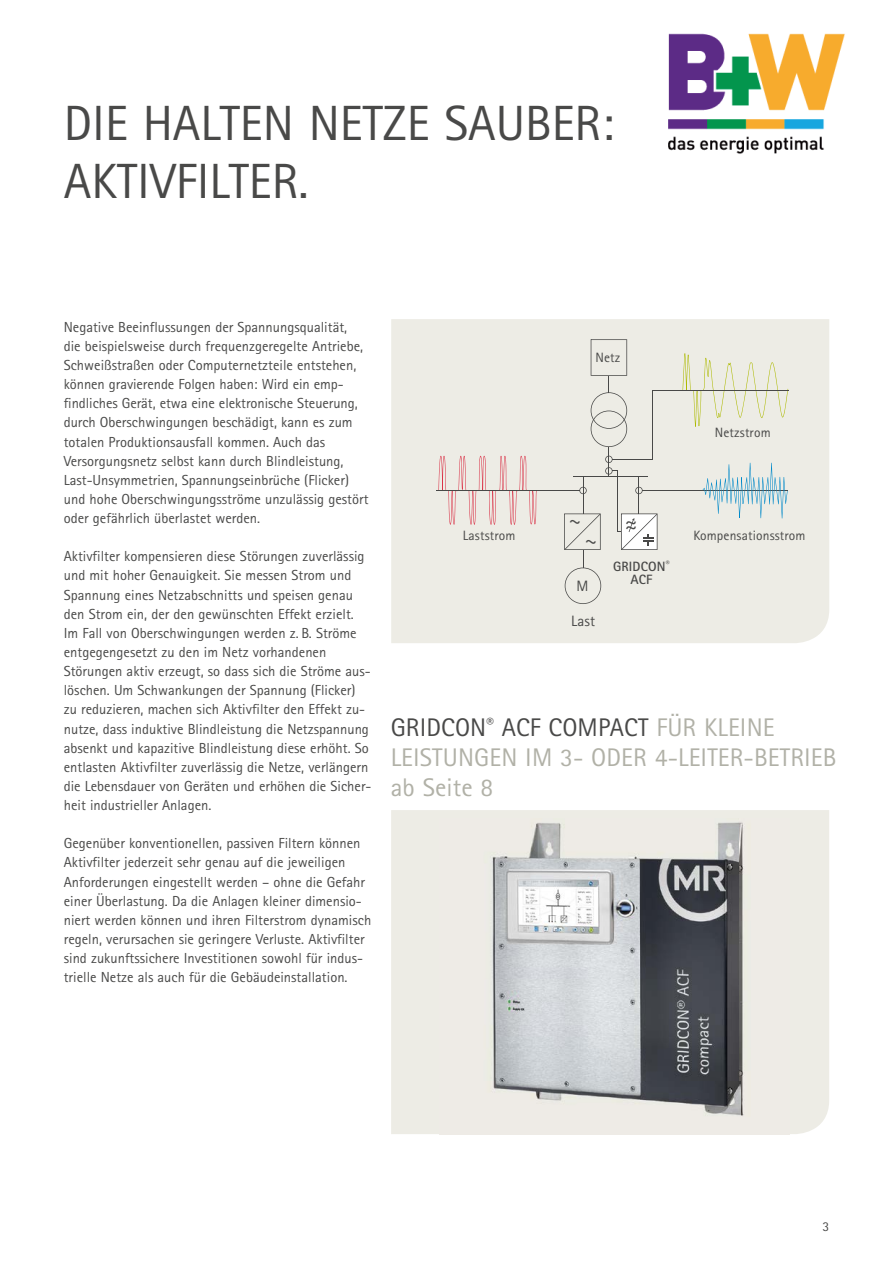
<style>
.page{position:relative;width:893px;height:1263px;background:#fff}
.page>*{position:absolute;margin:0;border:0;box-sizing:border-box;transform-origin:0 0}
.t1{font:49.5px/57.4px "Rotis Sans Serif";color:#494948}
.t2{font:25.5px/30px "Rotis Sans Serif";letter-spacing:.005em;color:#b1b1a7}
.t3{font:18px "Lucida Sans";color:#494948}
.t4{font:15px "Rotis Sans Serif";color:#494948}
.t5{font:14.55px/19.2px "Rotis Sans Serif";color:#494948}
.t6{font:13.5px "Rotis Sans Serif";letter-spacing:.01em;color:#494948}
.t7{font:700 13.5px/13.5px "Rotis Sans Serif";letter-spacing:.01em;color:#494948;text-align:center}
.s1{color:#494948}
</style>
<div class="page">
<div style="left:391px;top:319px;width:438px;height:324px;background:#edece5"></div>
<div style="left:391px;top:810px;width:438px;height:324px;background:#edece5"></div>
<hr style="left:583px;top:476px;width:1px;height:37px;background:#494948">
<hr style="left:652px;top:391px;width:1px;height:68px;background:#494948">
<hr style="left:617px;top:470px;width:1px;height:62px;background:#494948">
<hr style="left:573px;top:476px;width:74px;height:1px;background:#494948">
<hr style="left:612px;top:459px;width:41px;height:1px;background:#494948">
<hr style="left:642px;top:490px;width:146px;height:1px;background:#494948">
<hr style="left:638px;top:476px;width:1px;height:38px;background:#494948">
<svg style="left:591px;top:339px;width:36px;height:137px"></svg>
<svg style="left:579px;top:487px;width:8px;height:7px"></svg>
<svg style="left:635px;top:487px;width:8px;height:7px"></svg>
<svg style="left:682px;top:353px;width:106px;height:74px"></svg>
<hr style="left:652px;top:390px;width:136px;height:1px;background:#494948">
<svg style="left:438px;top:456px;width:99px;height:69px"></svg>
<hr style="left:437px;top:490px;width:143px;height:1px;background:#494948">
<svg style="left:702px;top:463px;width:86px;height:55px"></svg>
<svg style="left:617px;top:513px;width:40px;height:37px"></svg>
<img style="left:439px;top:818px;width:351px;height:316px">
<img style="left:668px;top:33px;width:177px;height:121px">
<svg style="left:564px;top:513px;width:37px;height:91px"></svg>
<h1 class="t1" style="left:64px;top:95px;width:552px">DIE HALTEN NETZE SAUBER:<br>AKTIVFILTER.</h1>
<p class="t5" style="left:64px;top:317px;width:306px">Negative Beeinflussungen der Spannungsqualität,<br>die beispielsweise durch frequenzgeregelte Antriebe, Schweißstraßen oder Computernetzteile entstehen, können gravierende Folgen haben: Wird ein emp&shy;findliches Gerät, etwa eine elektronische Steuerung, durch Oberschwingungen beschädigt, kann es zum totalen Produktionsausfall kommen. Auch das Versorgungsnetz selbst kann durch Blindleistung, Last-Unsymmetrien, Spannungseinbrüche (Flicker) und hohe Oberschwingungsströme unzulässig gestört oder gefährlich überlastet werden.</p>
<p class="t5" style="left:64px;top:547px;width:309px">Aktivfilter kompensieren diese Störungen zuverlässig und mit hoher Genauigkeit. Sie messen Strom und Spannung eines Netzabschnitts und speisen genau den Strom ein, der den gewünschten Effekt erzielt.<br>Im Fall von Oberschwingungen werden z. B. Ströme entgegengesetzt zu den im Netz vorhandenen Störungen aktiv erzeugt, so dass sich die Ströme aus&shy;löschen. Um Schwankungen der Spannung (Flicker) zu reduzieren, machen sich Aktivfilter den Effekt zu&shy;nutze, dass induktive Blindleistung die Netzspannung absenkt und kapazitive Blindleistung diese erhöht. So entlasten Aktivfilter zuverlässig die Netze, verlängern die Lebensdauer von Geräten und erhöhen die Sicher&shy;heit industrieller Anlagen.</p>
<p class="t5" style="left:64px;top:834px;width:309px">Gegenüber konventionellen, passiven Filtern können Aktivfilter jederzeit sehr genau auf die jeweiligen Anforderungen eingestellt werden – ohne die Gefahr einer Überlastung. Da die Anlagen kleiner dimensio&shy;niert werden können und ihren Filterstrom dynamisch regeln, verursachen sie geringere Verluste. Aktivfilter sind zukunftssichere Investitionen sowohl für indus&shy;trielle Netze als auch für die Gebäudeinstallation.</p>
<p class="t6" style="left:595px;top:350px;width:26px">Netz</p>
<p class="t6" style="left:715px;top:425px;width:57px">Netzstrom</p>
<p class="t3" style="left:625px;top:514px;width:13px">~~</p>
<p class="t6" style="left:463px;top:527px;width:54px">Laststrom</p>
<p class="t6" style="left:693px;top:527px;width:114px">Kompensationsstrom</p>
<p class="t4" style="left:577px;top:577px;width:13px">M</p>
<p class="t4" style="left:571px;top:612px;width:26px">Last</p>
<p class="t7" style="left:613px;top:559px;width:58px">GRIDCON<sup>®<br></sup>ACF</p>
<h2 class="t2" style="left:391px;top:712px;width:447px"><span class="s1">GRIDCON</span><sup>®</sup> <span class="s1">ACF COMPACT</span> FÜR KLEINE<br>LEISTUNGEN IM 3- ODER 4-LEITER-BETRIEB ab Seite 8</h2>
<p class="t6" style="left:822px;top:1218px;width:8px">3</p>
</div>
